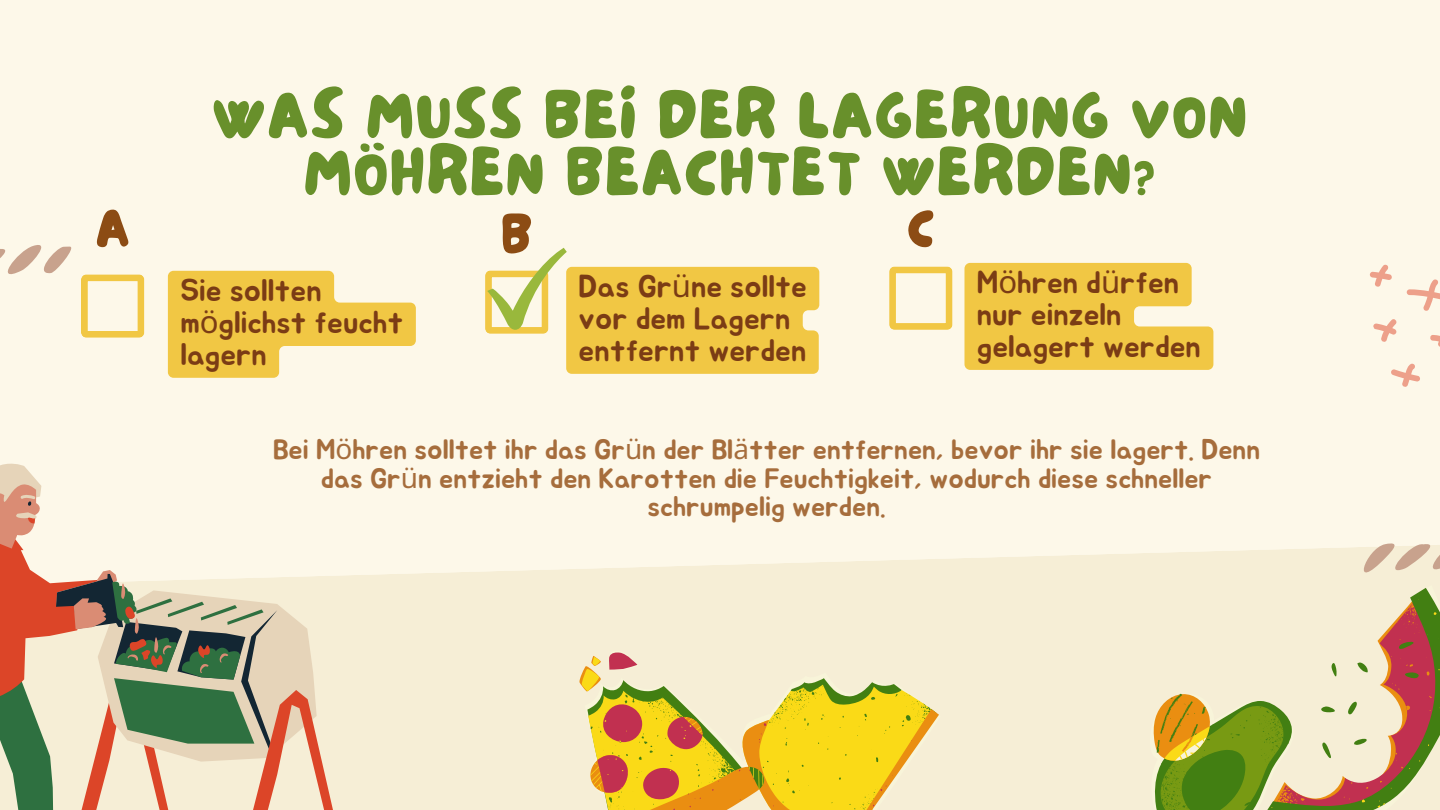
<style>
.page{position:relative;width:1440px;height:810px;background:#fdf8e9}
.page>*{position:absolute;margin:0;border:0;box-sizing:border-box;transform-origin:0 0}
.t1{font:68.1px/57px "NF Lepetitcochon Regular";letter-spacing:.04em;color:#68902b;text-align:center}
.t2{font:56px "NF Lepetitcochon Regular";color:#8c4c14}
.t3{font:31.1px/31.8px "Jua";color:#7b3c15}
.t4{font:28px/28.5px "Jua";color:#a66d3c;text-align:center}
.s1{font-family:"Noto Sans"}
</style>
<div class="page">
<div style="left:340px;top:553px;width:812px;height:257px;background:#f6eed6"></div>
<svg style="left:0;top:463px;width:40px;height:21px"></svg>
<svg style="left:277px;top:576px;width:63px;height:234px;background:#efd3b9"></svg>
<svg style="left:0;top:484px;width:277px;height:326px"></svg>
<svg style="left:578px;top:652px;width:361px;height:158px;background:#e9cb67"></svg>
<svg style="left:1152px;top:543px;width:288px;height:267px;background:#d3c79d"></svg>
<svg style="left:1391px;top:363px;width:29px;height:24px"></svg>
<svg style="left:1369px;top:264px;width:71px;height:83px"></svg>
<svg style="left:168px;top:271px;width:248px;height:107px"></svg>
<svg style="left:965px;top:263px;width:248px;height:107px;background:#f2cb53"></svg>
<svg style="left:0;top:245px;width:144px;height:93px"></svg>
<svg style="left:889px;top:266px;width:64px;height:64px"></svg>
<svg style="left:485px;top:248px;width:334px;height:126px"></svg>
<p class="t1" style="left:213px;top:91px;width:1035px">WAS MUSS BEI DER LAGERUNG VON<br>MÖHREN BEACHTET WERDEN?</p>
<p class="t2" style="left:96px;top:190px;width:35px">A</p>
<p class="t2" style="left:502px;top:196px;width:32px">B</p>
<p class="t2" style="left:908px;top:190px;width:28px">C</p>
<h1 class="t3" style="left:180px;top:276px;width:225px">Sie sollten m<span class="s1">ö</span>glichst feucht lagern</h1>
<p class="t3" style="left:579px;top:272px;width:230px">Das Gr<span class="s1">ü</span>ne sollte vor dem Lagern entfernt werden</p>
<p class="t3" style="left:977px;top:268px;width:225px">M<span class="s1">ö</span>hren d<span class="s1">ü</span>rfen nur einzeln gelagert werden</p>
<p class="t4" style="left:273px;top:437px;width:989px">Bei M<span class="s1">ö</span>hren solltet ihr das Gr<span class="s1">ü</span>n der Bl<span class="s1">ä</span>tter entfernen, bevor ihr sie lagert. Denn das Gr<span class="s1">ü</span>n entzieht den Karotten die Feuchtigkeit, wodurch diese schneller schrumpelig werden.</p>
</div>
